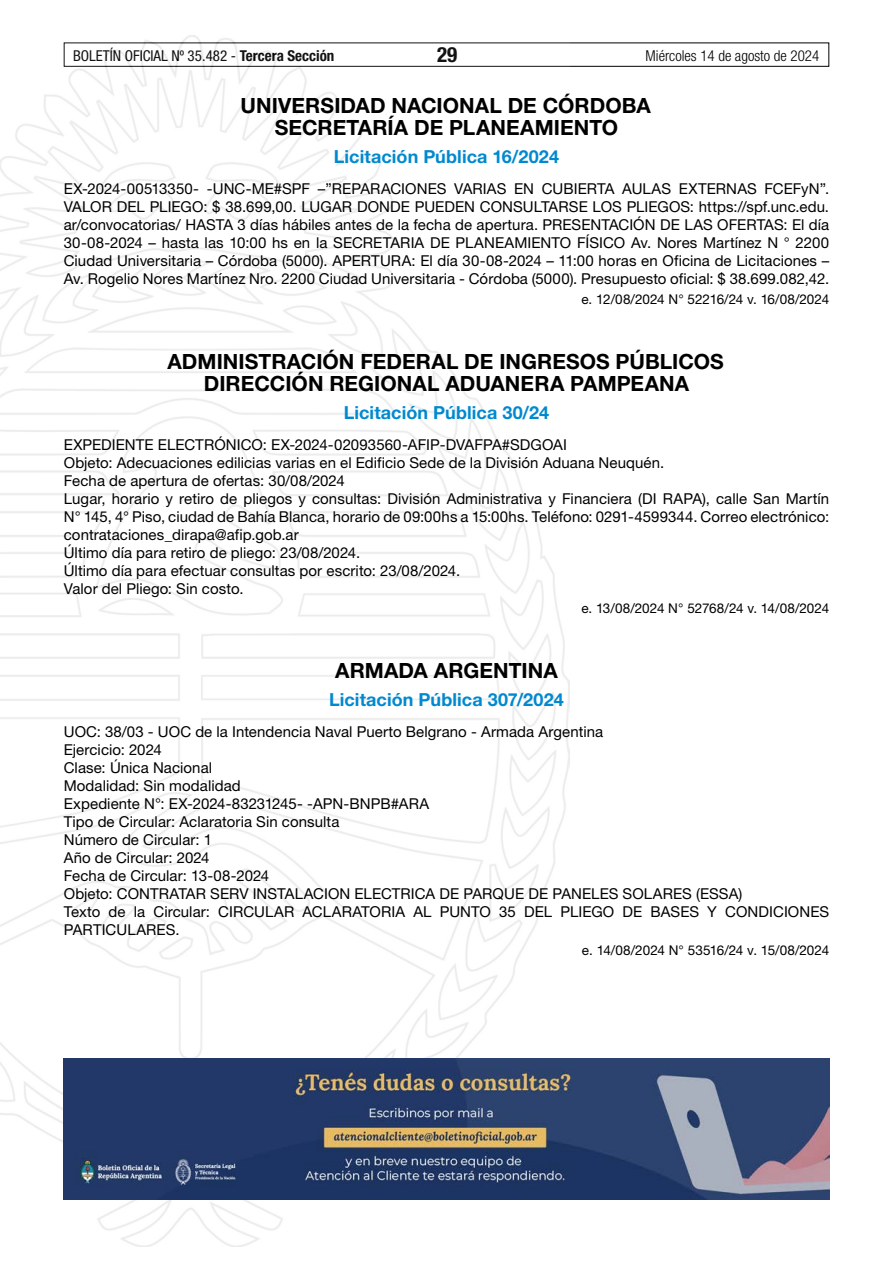
<style>
.page{position:relative;width:893px;height:1263px;background:#fff}
.page>*{position:absolute;margin:0;border:0;box-sizing:border-box;transform-origin:0 0}
.t1{font:700 21px/22.5px "Helvetica Neue LT Std";letter-spacing:.005em;color:#000}
.t2{font:700 condensed 21px "Helvetica Neue LT Std";color:#000}
.t3{font:700 18px "Helvetica Neue LT Std";letter-spacing:.005em;color:#0089cf}
.t4{font:15px/18px "Helvetica Neue LT Std";letter-spacing:.005em;color:#000}
.t5{font:condensed 15px "Helvetica Neue LT Std";color:#000}
.t6{font:300 condensed 15px "Helvetica Neue LT Std";color:#000}
.t7{font:13.5px "Helvetica Neue LT Std";letter-spacing:-.005em;color:#000}
.s1{font-weight:700}
.s2{color:#fff}
</style>
<div class="page">
<div style="left:64px;top:43px;width:765px;height:24px;border:1px solid #000"></div>
<img style="left:0;top:35px;width:569px;height:1211px">
<img style="left:64px;top:1059px;width:765px;height:140px">
<p class="t5" style="left:73px;top:47px;width:263px">BOLETÍN OFICIAL Nº 35.482 - <span class="s1">Tercera Sección</span></p>
<h1 class="t2" style="left:437px;top:42px;width:22px">29</h1>
<p class="t6" style="left:646px;top:47px;width:175px">Miércoles 14 de agosto de 2024</p>
<h1 class="t1" style="left:275px;top:94px;width:392px;text-indent:-34px">UNIVERSIDAD NACIONAL DE CÓRDOBA <span class="s2">-<br></span>SECRETARÍA DE PLANEAMIENTO</h1>
<p class="t3" style="left:334px;top:146px;width:227px">Licitación Pública 16/2024</p>
<p class="t4" style="left:64px;top:180px;width:767px;text-align:justify">EX-2024-00513350- -UNC-ME#SPF –”REPARACIONES VARIAS EN CUBIERTA AULAS EXTERNAS FCEFyN”.<br>VALOR DEL PLIEGO: $ 38.699,00. LUGAR DONDE PUEDEN CONSULTARSE LOS PLIEGOS: https://spf.unc.edu. ar/convocatorias/ HASTA 3 días hábiles antes de la fecha de apertura. PRESENTACIÓN DE LAS OFERTAS: El día 30-08-2024 – hasta las 10:00 hs en la SECRETARIA DE PLANEAMIENTO FÍSICO Av. Nores Martínez N ° 2200<br>Ciudad Universitaria – Córdoba (5000). APERTURA: El día 30-08-2024 – 11:00 horas en Oficina de Licitaciones – Av. Rogelio Nores Martínez Nro. 2200 Ciudad Universitaria - Córdoba (5000). Presupuesto oficial: $ 38.699.082,42.</p>
<p class="t7" style="left:581px;top:291px;width:249px">e. 12/08/2024 N° 52216/24 v. 16/08/2024</p>
<h1 class="t1" style="left:204px;top:349px;width:536px;text-indent:-36px">ADMINISTRACIÓN FEDERAL DE INGRESOS PÚBLICOS <span class="s2">-<br></span>DIRECCIÓN REGIONAL ADUANERA PAMPEANA</h1>
<p class="t3" style="left:344px;top:402px;width:207px">Licitación Pública 30/24</p>
<p class="t4" style="left:64px;top:435px;width:767px">EXPEDIENTE ELECTRÓNICO: EX-2024-02093560-AFIP-DVAFPA#SDGOAI<br>Objeto: Adecuaciones edilicias varias en el Edificio Sede de la División Aduana Neuquén.<br>Fecha de apertura de ofertas: 30/08/2024<br>Lugar, horario y retiro de pliegos y consultas: División Administrativa y Financiera (DI RAPA), calle San Martín N° 145, 4° Piso, ciudad de Bahía Blanca, horario de 09:00hs a 15:00hs. Teléfono: 0291-4599344. Correo electrónico: contrataciones_dirapa@afip.gob.ar<br>Último día para retiro de pliego: 23/08/2024.<br>Último día para efectuar consultas por escrito: 23/08/2024.<br>Valor del Pliego: Sin costo.</p>
<p class="t7" style="left:581px;top:600px;width:249px">e. 13/08/2024 N° 52768/24 v. 14/08/2024</p>
<h1 class="t1" style="left:335px;top:659px;width:224px">ARMADA ARGENTINA</h1>
<p class="t3" style="left:329px;top:689px;width:236px">Licitación Pública 307/2024</p>
<p class="t4" style="left:64px;top:723px;width:767px">UOC: 38/03 - UOC de la Intendencia Naval Puerto Belgrano - Armada Argentina<br>Ejercicio: 2024<br>Clase: Única Nacional<br>Modalidad: Sin modalidad<br>Expediente N°: EX-2024-83231245- -APN-BNPB#ARA<br>Tipo de Circular: Aclaratoria Sin consulta<br>Número de Circular: 1<br>Año de Circular: 2024<br>Fecha de Circular: 13-08-2024<br>Objeto: CONTRATAR SERV INSTALACION ELECTRICA DE PARQUE DE PANELES SOLARES (ESSA)<br>Texto de la Circular: CIRCULAR ACLARATORIA AL PUNTO 35 DEL PLIEGO DE BASES Y CONDICIONES PARTICULARES.</p>
<p class="t7" style="left:582px;top:942px;width:249px">e. 14/08/2024 N° 53516/24 v. 15/08/2024</p>
</div>
